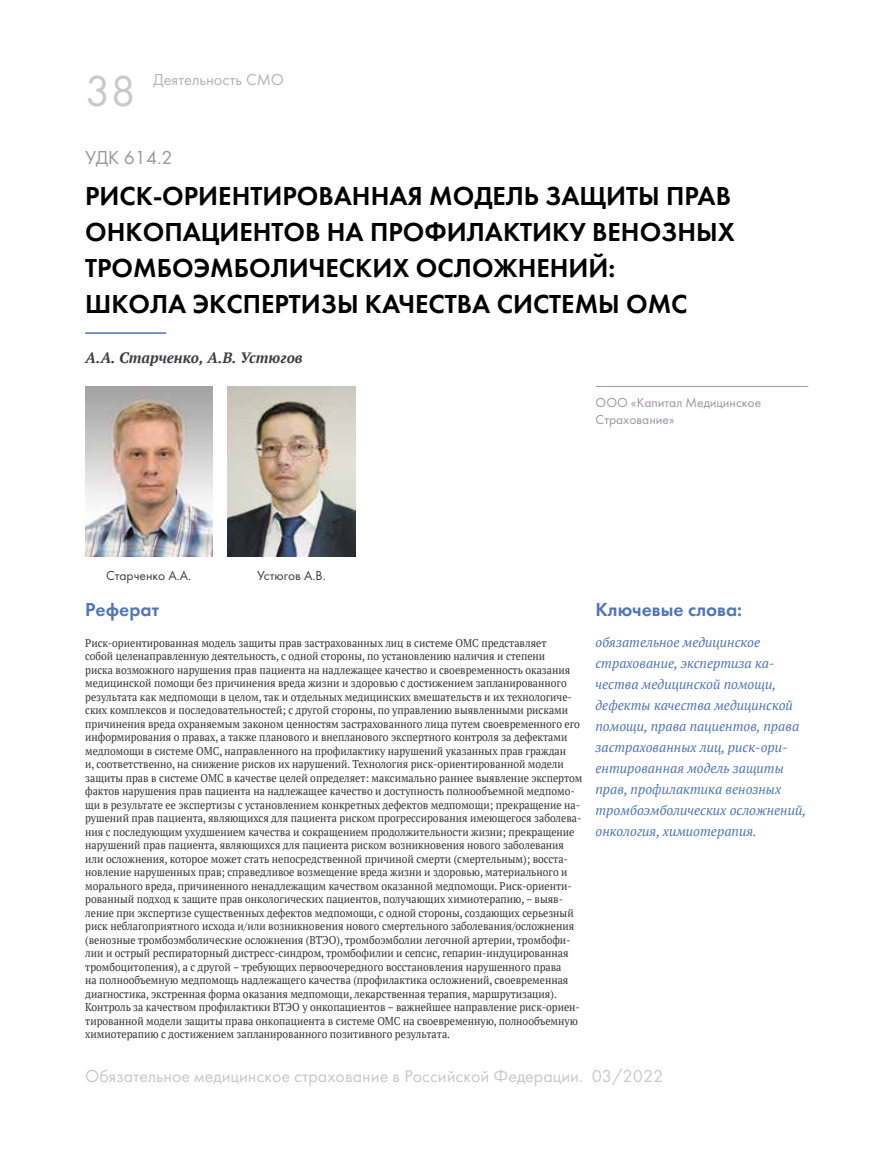
<style>
.page{position:relative;width:872px;height:1170px;background:#fff}
.page>*{position:absolute;margin:0;border:0;box-sizing:border-box;transform-origin:0 0}
.t1{font:45px "Futura Book C";color:#c9c9c9}
.t2{font:27px "Futura Demi C";color:#000}
.t3{font:19.5px "Futura Demi C";color:#4f76b9}
.t4{font:19.5px "Futura Book C";color:#9d969b}
.t5{font:18px "Futura Book C";color:#c9c9c9}
.t6{font:16.5px "Futura Book C";color:#b5b5b5}
.t7{font:italic 700 15px "PT Serif";color:#423c45}
.t8{font:italic 13.5px/21px "PT Serif";color:#4f76b9}
.t9{font:13.5px/16.5px "Futura Book C";color:#9d969b}
.t10{font:13.5px "Futura Book C";color:#423c45}
.t11{font:11.25px/13.5px "PT Serif";color:#313131;scale:.92 1}
</style>
<div class="page">
<hr style="left:86px;top:332px;width:80px;height:2px;background:#4f76b9">
<hr style="left:595px;top:386px;width:213px;height:1px;background:#9d969b">
<img style="left:228px;top:386px;width:127px;height:170px">
<img style="left:85px;top:386px;width:128px;height:170px">
<h1 class="t1" style="left:85px;top:66px;width:53px">38</h1>
<h3 class="t6" style="left:153px;top:70px;width:132px">Деятельность СМО</h3>
<h3 class="t4" style="left:85px;top:146px;width:89px">УДК 614.2</h3>
<h2 class="t2" style="left:85px;top:180px;width:33px">Риск</h2>
<h2 class="t2" style="left:153px;top:180px;width:28px">-ориентированная</h2>
<h2 class="t2" style="left:429px;top:180px;width:19px">модель</h2>
<h2 class="t2" style="left:545px;top:180px;width:138px">защиты прав</h2>
<h2 class="t2" style="left:85px;top:216px;width:19px">онкопациентов</h2>
<h2 class="t2" style="left:327px;top:216px;width:63px">на профилактик</h2>
<h2 class="t2" style="left:569px;top:216px;width:41px">у венозн</h2>
<h2 class="t2" style="left:696px;top:216px;width:38px">ых</h2>
<h2 class="t2" style="left:85px;top:252px;width:19px">тромбо</h2>
<h2 class="t2" style="left:194px;top:252px;width:37px">эмболи</h2>
<h2 class="t2" style="left:309px;top:252px;width:35px">ческих</h2>
<h2 class="t2" style="left:416px;top:252px;width:20px">осложнений</h2>
<h2 class="t2" style="left:608px;top:252px;width:8px">:</h2>
<h2 class="t2" style="left:85px;top:288px;width:46px">школа</h2>
<h2 class="t2" style="left:193px;top:288px;width:34px">экспертиз</h2>
<h2 class="t2" style="left:337px;top:288px;width:94px">ы качества</h2>
<h2 class="t2" style="left:497px;top:288px;width:18px">систем</h2>
<h2 class="t2" style="left:598px;top:288px;width:91px">ы ОМС</h2>
<h3 class="t7" style="left:85px;top:348px;width:219px">А.А. Старченко, А.В. Устюгов</h3>
<p class="t9" style="left:595px;top:394px;width:167px">ООО «Капитал Медицинское<br>Страхование»</p>
<p class="t10" style="left:106px;top:568px;width:87px">Старченко А.А.</p>
<p class="t10" style="left:257px;top:568px;width:70px">Устюгов А.В.</p>
<h3 class="t3" style="left:85px;top:598px;width:75px">Реферат</h3>
<p class="t11" style="left:85px;top:635px;width:542px">Риск-ориентированная модель защиты прав застрахованных лиц в системе ОМС представляет<br>собой целенаправленную деятельность, с одной стороны, по установлению наличия и степени<br>риска возможного нарушения прав пациента на надлежащее качество и своевременность оказания медицинской помощи без причинения вреда жизни и здоровью с достижением запланированного результата как медпомощи в целом, так и отдельных медицинских вмешательств и их технологиче&shy;ских комплексов и последовательностей; с другой стороны, по управлению выявленными рисками причинения вреда охраняемым законом ценностям застрахованного лица путем своевременного его информирования о правах, а также планового и внепланового экспертного контроля за дефектами медпомощи в системе ОМС, направленного на профилактику нарушений указанных прав граждан<br>и, соответственно, на снижение рисков их нарушений. Технология риск-ориентированной модели защиты прав в системе ОМС в качестве целей определяет: максимально раннее выявление экспертом фактов нарушения прав пациента на надлежащее качество и доступность полнообъемной медпомо&shy;щи в результате ее экспертизы с установлением конкретных дефектов медпомощи; прекращение на&shy;рушений прав пациента, являющихся для пациента риском прогрессирования имеющегося заболева&shy;ния с последующим ухудшением качества и сокращением продолжительности жизни; прекращение нарушений прав пациента, являющихся для пациента риском возникновения нового заболевания или осложнения, которое может стать непосредственной причиной смерти (смертельным); восста&shy;новление нарушенных прав; справедливое возмещение вреда жизни и здоровью, материального и морального вреда, причиненного ненадлежащим качеством оказанной медпомощи. Риск-ориенти&shy;рованный подход к защите прав онкологических пациентов, получающих химиотерапию, – выяв&shy;ление при экспертизе существенных дефектов медпомощи, с одной стороны, создающих серьезный риск неблагоприятного исхода и/или возникновения нового смертельного заболевания/осложнения (венозные тромбоэмболические осложнения (ВТЭО), тромбоэмболии легочной артерии, тромбофи&shy;лии и острый респираторный дистресс-синдром, тромбофилии и сепсис, гепарин-индуцированная тромбоцитопения), а с другой – требующих первоочередного восстановления нарушенного права<br>на полнообъемную медпомощь надлежащего качества (профилактика осложнений, своевременная диагностика, экстренная форма оказания медпомощи, лекарственная терапия, маршрутизация).<br>Контроль за качеством профилактики ВТЭО у онкопациентов – важнейшее направление риск-ориен&shy;тированной модели защиты права онкопациента в системе ОМС на своевременную, полнообъемную химиотерапию с достижением запланированного позитивного результата.</p>
<h3 class="t3" style="left:595px;top:598px;width:148px">Ключевые слова:</h3>
<p class="t8" style="left:595px;top:631px;width:212px">обязательное медицинское страхование, экспертиза ка&shy;чества медицинской помощи, дефекты качества медицинской помощи, права пациентов, права застрахованных лиц, риск-ори&shy;ентированная модель защиты прав, профилактика венозных тромбоэмболических осложнений, онкология, химиотерапия.</p>
<h3 class="t5" style="left:85px;top:1065px;width:580px">Обязательное медицинское страхование в Российской Федерации. 03/2022</h3>
</div>
